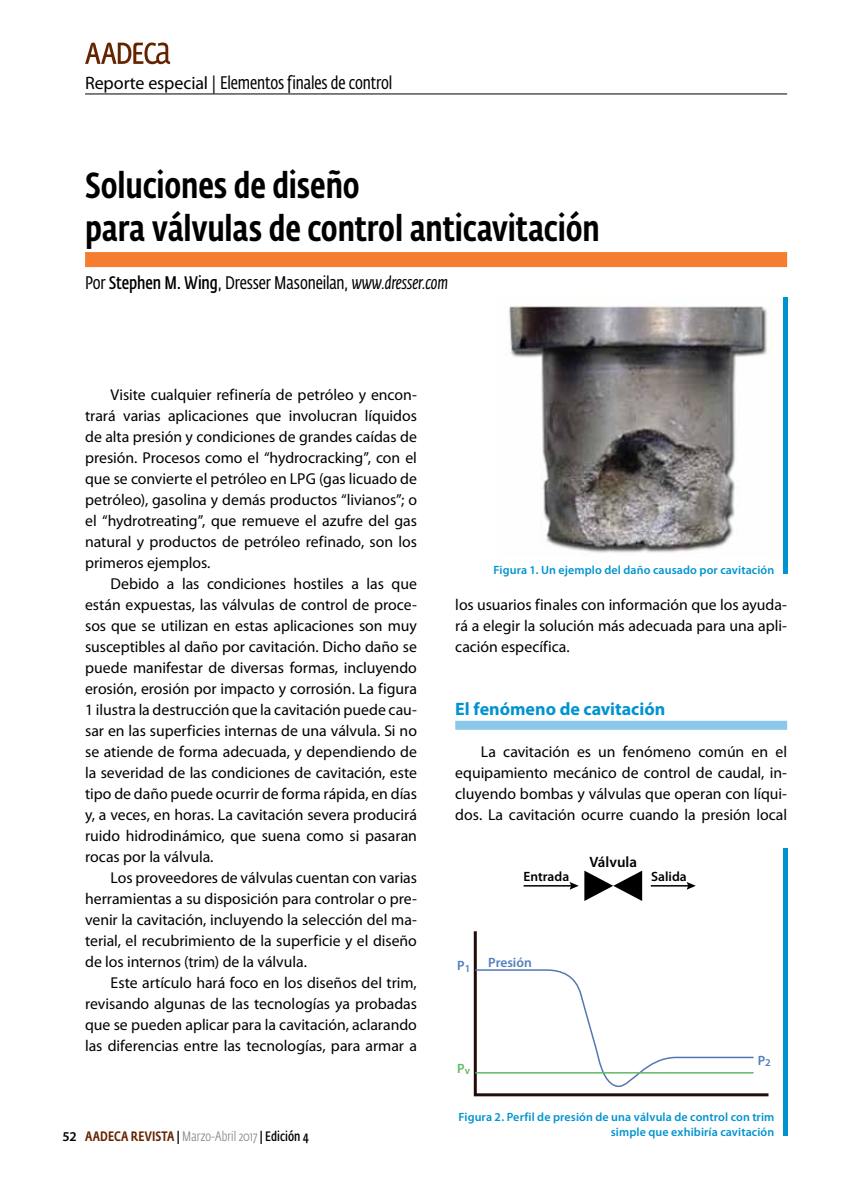
<style>
.page{position:relative;width:851px;height:1191px;background:#fff}
.page>*{position:absolute;margin:0;border:0;box-sizing:border-box;transform-origin:0 0}
.t1{font:500 36px/43.2px "Fedra Sans Cond Std";letter-spacing:-.005em;color:#000}
.t2{font:18px "Fedra Sans Cond Std";letter-spacing:-.005em;color:#000}
.t3{font:700 18px "Myriad Pro";color:#0093d0}
.t4{font:15.75px/21px "Myriad Pro";letter-spacing:-.005em;color:#000;text-align:justify}
.t5{font:600 15px "Myriad Pro";color:#000}
.t6{font:300 13.5px "Fedra Sans Cond Std";letter-spacing:.005em;color:#808285}
.t7{font:600 13.5px "Myriad Pro";color:#000}
.t8{font:600 13.5px "Myriad Pro";color:#527eba}
.t9{font:600 13.5px "Myriad Pro";color:#5fb963}
.t10{font:600 12px/14.4px "Myriad Pro";letter-spacing:.01em;color:#0093d0;text-align:right}
.s1{font-family:"Myriad Pro"}
.s2{font-weight:600}
.s3{font-style:italic}
.s4{font-family:"Myriad Pro";font-weight:600;color:#000}
.s5{font-weight:500;color:#652300}
.s6{font-weight:500;color:#000}
.s7{font-weight:600;color:#000}
</style>
<div class="page">
<svg style="left:85px;top:43px;width:85px;height:21px"></svg>
<div style="left:455px;top:721px;width:332px;height:9px;background:#8ac7e8"></div>
<div style="left:85px;top:252px;width:702px;height:15px;background:#f47d30"></div>
<hr style="left:85px;top:94px;width:702px;height:1px;background:#000">
<img style="left:509px;top:306px;width:258px;height:247px">
<div style="left:782px;top:297px;width:5px;height:277px;background:#0093d0"></div>
<svg style="left:473px;top:931px;width:296px;height:166px"></svg>
<svg style="left:473px;top:968px;width:282px;height:119px"></svg>
<hr style="left:475px;top:1072px;width:278px;height:1px;background:#5fb963">
<svg style="left:584px;top:870px;width:58px;height:31px"></svg>
<hr style="left:523px;top:885px;width:49px;height:1px;background:#000">
<svg style="left:569px;top:882px;width:9px;height:7px"></svg>
<hr style="left:650px;top:885px;width:39px;height:1px;background:#000">
<svg style="left:686px;top:882px;width:9px;height:7px"></svg>
<div style="left:782px;top:848px;width:5px;height:287px;background:#0093d0"></div>
<p class="t2" style="left:85px;top:72px;width:309px"><span class="s1">Reporte especial |</span> Elementos finales de control</p>
<h1 class="t1" style="left:85px;top:165px;width:516px">Soluciones de diseño<br>para válvulas de control anticavitación</h1>
<p class="t2" style="left:85px;top:272px;width:364px">Por <span class="s2">Stephen M. Wing</span>, Dresser Masoneilan, <span class="s3">www.dresser.com</span></p>
<p class="t4" style="left:85px;top:384px;width:333px;text-indent:25px">Visite cualquier refinería de petróleo y encon&shy;trará varias aplicaciones que involucran líquidos de alta presión y condiciones de grandes caídas de presión. Procesos como el “hydrocracking”, con el que se convierte el petróleo en LPG (gas licuado de petróleo), gasolina y demás productos “livianos”; o el “hydrotreating”, que remueve el azufre del gas natural y productos de petróleo refinado, son los primeros ejemplos.</p>
<p class="t4" style="left:85px;top:573px;width:333px;text-indent:26px">Debido a las condiciones hostiles a las que están expuestas, las válvulas de control de proce&shy;sos que se utilizan en estas aplicaciones son muy susceptibles al daño por cavitación. Dicho daño se puede manifestar de diversas formas, incluyendo erosión, erosión por impacto y corrosión. La figura 1 ilustra la destrucción que la cavitación puede cau&shy;sar en las superficies internas de una válvula. Si no se atiende de forma adecuada, y dependiendo de la severidad de las condiciones de cavitación, este tipo de daño puede ocurrir de forma rápida, en días y, a veces, en horas. La cavitación severa producirá ruido hidrodinámico, que suena como si pasaran rocas por la válvula.</p>
<p class="t4" style="left:85px;top:867px;width:333px;text-indent:26px">Los proveedores de válvulas cuentan con varias herramientas a su disposición para controlar o pre&shy;venir la cavitación, incluyendo la selección del ma&shy;terial, el recubrimiento de la superficie y el diseño de los internos (trim) de la válvula.</p>
<p class="t4" style="left:85px;top:972px;width:333px;text-indent:26px">Este artículo hará foco en los diseños del trim, revisando algunas de las tecnologías ya probadas que se pueden aplicar para la cavitación, aclarando las diferencias entre las tecnologías, para armar a</p>
<p class="t6" style="left:62px;top:1128px;width:248px"><span class="s4">52</span> <span class="s5">AADECA REVISTA</span> <span class="s6">|</span> Marzo-Abril 2017 <span class="s6">|</span> <span class="s7">Edición 4</span></p>
<p class="t10" style="left:493px;top:563px;width:282px">Figura 1. Un ejemplo del daño causado por cavitación</p>
<p class="t4" style="left:455px;top:594px;width:333px">los usuarios finales con información que los ayuda&shy;rá a elegir la solución más adecuada para una apli&shy;cación específica.</p>
<p class="t3" style="left:455px;top:698px;width:211px">El fenómeno de cavitación</p>
<p class="t4" style="left:455px;top:741px;width:333px;text-indent:26px">La cavitación es un fenómeno común en el equipamiento mecánico de control de caudal, in&shy;cluyendo bombas y válvulas que operan con líqui&shy;dos. La cavitación ocurre cuando la presión local</p>
<p class="t7" style="left:523px;top:869px;width:47px">Entrada</p>
<p class="t5" style="left:589px;top:853px;width:49px">Válvula</p>
<p class="t7" style="left:651px;top:869px;width:37px">Salida</p>
<p class="t8" style="left:457px;top:958px;width:15px">P<sub>1</sub></p>
<p class="t8" style="left:488px;top:955px;width:45px">Presión</p>
<p class="t9" style="left:457px;top:1060px;width:14px">P<sub>v</sub></p>
<p class="t8" style="left:757px;top:1052px;width:15px">P<sub>2</sub></p>
<p class="t10" style="left:458px;top:1110px;width:317px">Figura 2. Perfil de presión de una válvula de control con trim simple que exhibiría cavitación</p>
</div>
